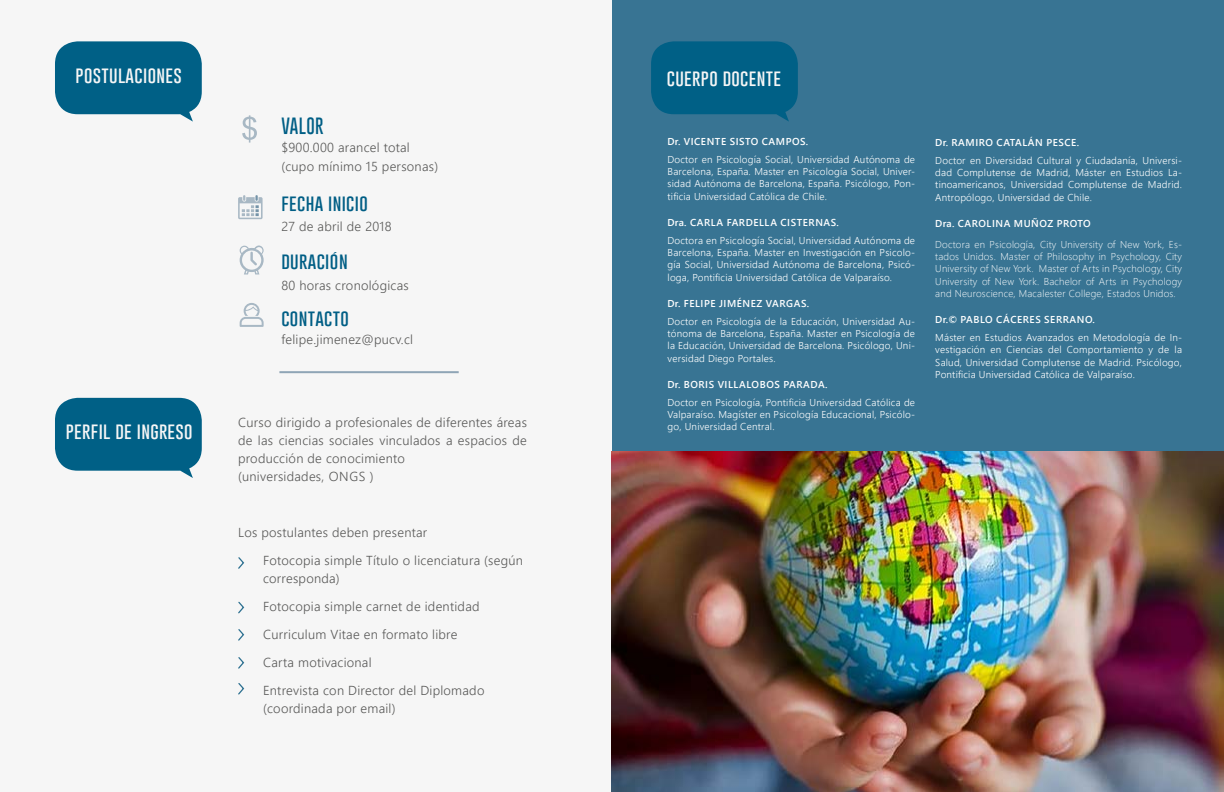
<style>
.page{position:relative;width:1224px;height:792px;background:#fff}
.page>*{position:absolute;margin:0;border:0;box-sizing:border-box;transform-origin:0 0}
.t1{font:100 17.1px "Gobold";letter-spacing:.02em;color:#f6f6f6}
.t2{font:100 17.1px "Gobold";letter-spacing:.02em;color:#005e85}
.t3{font:13px/28px "Webly Sleek UI Semilight";letter-spacing:.02em;color:#575756}
.t4{font:10px/12.2px "Webly Sleek UI Semilight";letter-spacing:.02em;color:#fff;text-align:justify}
.t5{font:10px/12.2px "Webly Sleek UI Light";letter-spacing:.02em;color:#fff;text-align:justify}
.t6{font:10px "Webly Sleek UI Semibold";letter-spacing:.055em;color:#fff}
</style>
<div class="page">
<div style="left:0;top:0;width:612px;height:792px;background:#f6f6f6"></div>
<div style="left:613px;top:0;width:611px;height:792px;background:#387493"></div>
<hr style="left:279px;top:371px;width:180px;height:2px;background:#8fa5b6">
<svg style="left:55px;top:398px;width:147px;height:80px;background:#1e7293"></svg>
<svg style="left:238px;top:557px;width:7px;height:12px"></svg>
<svg style="left:238px;top:601px;width:7px;height:13px"></svg>
<svg style="left:238px;top:629px;width:7px;height:12px"></svg>
<svg style="left:238px;top:657px;width:7px;height:12px"></svg>
<svg style="left:238px;top:683px;width:7px;height:12px"></svg>
<svg style="left:651px;top:41px;width:147px;height:81px;background:#076287"></svg>
<svg style="left:55px;top:41px;width:147px;height:81px;background:#207394"></svg>
<svg style="left:238px;top:195px;width:25px;height:24px"></svg>
<svg style="left:240px;top:246px;width:24px;height:28px"></svg>
<svg style="left:240px;top:303px;width:24px;height:24px"></svg>
<svg style="left:242px;top:115px;width:15px;height:28px"></svg>
<img style="left:612px;top:452px;width:612px;height:340px">
<h1 class="t1" style="left:76px;top:64px;width:108px">postulaciones</h1>
<h1 class="t2" style="left:281px;top:115px;width:44px">VALOR</h1>
<h2 class="t3" style="left:281px;top:137px;width:158px;line-height:18.8px">$900.000 arancel total (cupo mínimo 15 personas)</h2>
<h1 class="t2" style="left:281px;top:191px;width:88px">fecha inicio</h1>
<h2 class="t3" style="left:281px;top:212px;width:112px">27 de abril de 2018</h2>
<h1 class="t2" style="left:281px;top:250px;width:68px">duración</h1>
<h2 class="t3" style="left:281px;top:271px;width:129px">80 horas cronológicas</h2>
<h1 class="t2" style="left:281px;top:307px;width:69px">contacto</h1>
<h2 class="t3" style="left:281px;top:325px;width:133px">felipe.jimenez@pucv.cl</h2>
<h1 class="t1" style="left:66px;top:420px;width:128px">perfil de ingreso</h1>
<h2 class="t3" style="left:238px;top:412px;width:290px;line-height:18px">Curso dirigido a profesionales de diferentes áreas de las ciencias sociales vinculados a espacios de producción de conocimiento<br>(universidades, ONGS )</h2>
<h2 class="t3" style="left:263px;top:517px;width:261px;text-indent:-25px">Los postulantes deben presentar<br>Fotocopia simple Título o licenciatura (según</h2>
<h2 class="t3" style="left:263px;top:563px;width:223px">corresponda)<br>Fotocopia simple carnet de identidad<br>Curriculum Vitae en formato libre<br>Carta motivacional<br>Entrevista con Director del Diplomado</h2>
<h2 class="t3" style="left:263px;top:693px;width:134px">(coordinada por email)</h2>
<h1 class="t1" style="left:667px;top:66px;width:116px">cuerpo docente</h1>
<p class="t6" style="left:668px;top:134px;width:142px">Dr. VICENTE SISTO CAMPOS.</p>
<p class="t4" style="left:668px;top:153px;width:249px">Doctor en Psicología Social, Universidad Autónoma de Barcelona, España. Master en Psicología Social, Univer&shy;sidad Autónoma de Barcelona, España. Psicólogo, Pon&shy;tificia Universidad Católica de Chile.</p>
<p class="t6" style="left:668px;top:215px;width:173px">Dra. CARLA FARDELLA CISTERNAS.</p>
<p class="t4" style="left:668px;top:234px;width:249px">Doctora en Psicología Social, Universidad Autónoma de Barcelona, España. Master en Investigación en Psicolo&shy;gía Social, Universidad Autónoma de Barcelona, Psicó&shy;loga, Pontificia Universidad Católica de Valparaíso.</p>
<p class="t6" style="left:668px;top:296px;width:143px">Dr. FELIPE JIMÉNEZ VARGAS.</p>
<p class="t4" style="left:668px;top:315px;width:249px">Doctor en Psicología de la Educación, Universidad Au&shy;tónoma de Barcelona, España. Master en Psicología de la Educación, Universidad de Barcelona. Psicólogo, Uni&shy;versidad Diego Portales.</p>
<p class="t6" style="left:668px;top:377px;width:161px">Dr. BORIS VILLALOBOS PARADA.</p>
<p class="t4" style="left:668px;top:396px;width:249px">Doctor en Psicología, Pontificia Universidad Católica de Valparaíso. Magíster en Psicología Educacional, Psicólo&shy;go, Universidad Central.</p>
<p class="t6" style="left:935px;top:135px;width:145px">Dr. RAMIRO CATALÁN PESCE.</p>
<p class="t4" style="left:935px;top:154px;width:248px">Doctor en Diversidad Cultural y Ciudadanía, Universi&shy;dad Complutense de Madrid, Máster en Estudios La&shy;tinoamericanos, Universidad Complutense de Madrid.<br>Antropólogo, Universidad de Chile.</p>
<p class="t6" style="left:935px;top:216px;width:157px">Dra. CAROLINA MUÑOZ PROTO</p>
<p class="t5" style="left:935px;top:238px;width:248px">Doctora en Psicología, City University of New York, Es&shy;tados Unidos. Master of Philosophy in Psychology, City University of New York. Master of Arts in Psychology, City University of New York. Bachelor of Arts in Psychology and Neuroscience, Macalester College, Estados Unidos.</p>
<p class="t6" style="left:935px;top:312px;width:161px">Dr.© PABLO CÁCERES SERRANO.</p>
<p class="t4" style="left:935px;top:331px;width:248px">Máster en Estudios Avanzados en Metodología de In&shy;vestigación en Ciencias del Comportamiento y de la Salud, Universidad Complutense de Madrid. Psicólogo, Pontificia Universidad Católica de Valparaíso.</p>
</div>
